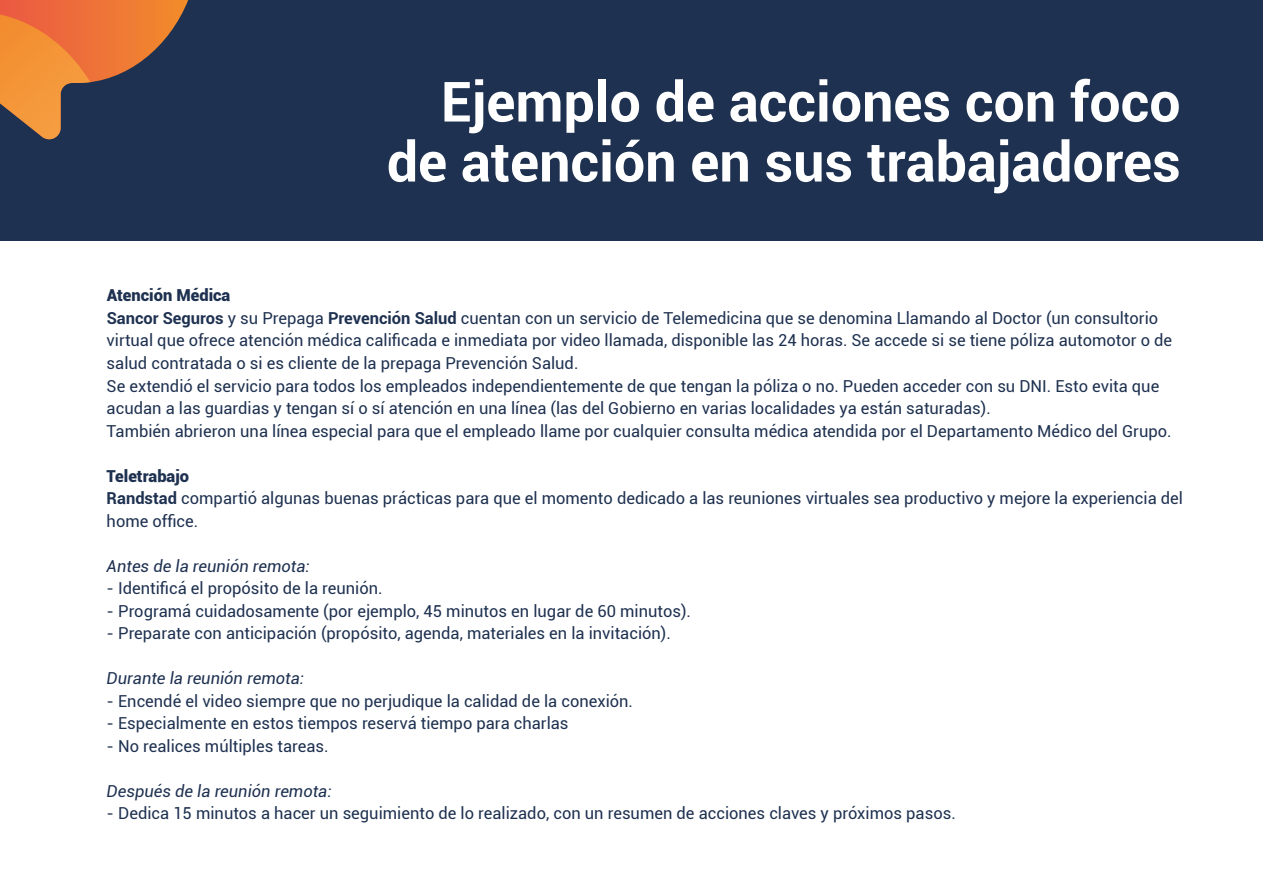
<style>
.page{position:relative;width:1263px;height:893px;background:#fff}
.page>*{position:absolute;margin:0;border:0;box-sizing:border-box;transform-origin:0 0}
.t1{font:700 55.5px/60px "Roboto";color:#fff;text-align:right}
.t2{font:16.5px/22.5px "Roboto";color:#1e3150}
.t3{font:italic 16.5px "Roboto";color:#1e3150}
.s1{font-weight:900}
.s2{font-weight:700}
</style>
<div class="page">
<div style="left:0;top:0;width:1263px;height:241px;background:#1e3150"></div>
<svg style="left:0;top:0;width:188px;height:139px"></svg>
<h1 class="t1" style="left:387px;top:70px;width:795px">Ejemplo de acciones con foco de atención en sus trabajadores</h1>
<p class="t2" style="left:107px;top:284px;width:1067px"><span class="s1">Atención Médica<br></span><span class="s2">Sancor Seguros</span> y su Prepaga <span class="s2">Prevención Salud</span> cuentan con un servicio de Telemedicina que se denomina Llamando al Doctor (un consultorio virtual que ofrece atención médica calificada e inmediata por video llamada, disponible las 24 horas. Se accede si se tiene póliza automotor o de salud contratada o si es cliente de la prepaga Prevención Salud.<br>Se extendió el servicio para todos los empleados independientemente de que tengan la póliza o no. Pueden acceder con su DNI. Esto evita que acudan a las guardias y tengan sí o sí atención en una línea (las del Gobierno en varias localidades ya están saturadas).<br>También abrieron una línea especial para que el empleado llame por cualquier consulta médica atendida por el Departamento Médico del Grupo.</p>
<p class="t2" style="left:107px;top:464px;width:1078px"><span class="s1">Teletrabajo<br></span><span class="s2">Randstad</span> compartió algunas buenas prácticas para que el momento dedicado a las reuniones virtuales sea productivo y mejore la experiencia del home office.</p>
<p class="t3" style="left:107px;top:554px;width:205px">Antes de la reunión remota:</p>
<p class="t2" style="left:107px;top:576px;width:277px">- Identificá el propósito de la reunión.</p>
<p class="t2" style="left:107px;top:599px;width:586px">- Programá cuidadosamente (por ejemplo, 45 minutos en lugar de 60 minutos).</p>
<p class="t2" style="left:107px;top:621px;width:566px">- Preparate con anticipación (propósito, agenda, materiales en la invitación).</p>
<p class="t3" style="left:107px;top:667px;width:199px">Durante la reunión remota:</p>
<p class="t2" style="left:107px;top:689px;width:528px">- Encendé el video siempre que no perjudique la calidad de la conexión.</p>
<p class="t2" style="left:107px;top:711px;width:463px">- Especialmente en estos tiempos reservá tiempo para charlas</p>
<p class="t2" style="left:107px;top:734px;width:223px">- No realices múltiples tareas.</p>
<p class="t3" style="left:107px;top:779px;width:226px">Después de la reunión remota:</p>
<p class="t2" style="left:107px;top:801px;width:850px">- Dedica 15 minutos a hacer un seguimiento de lo realizado, con un resumen de acciones claves y próximos pasos.</p>
</div>
